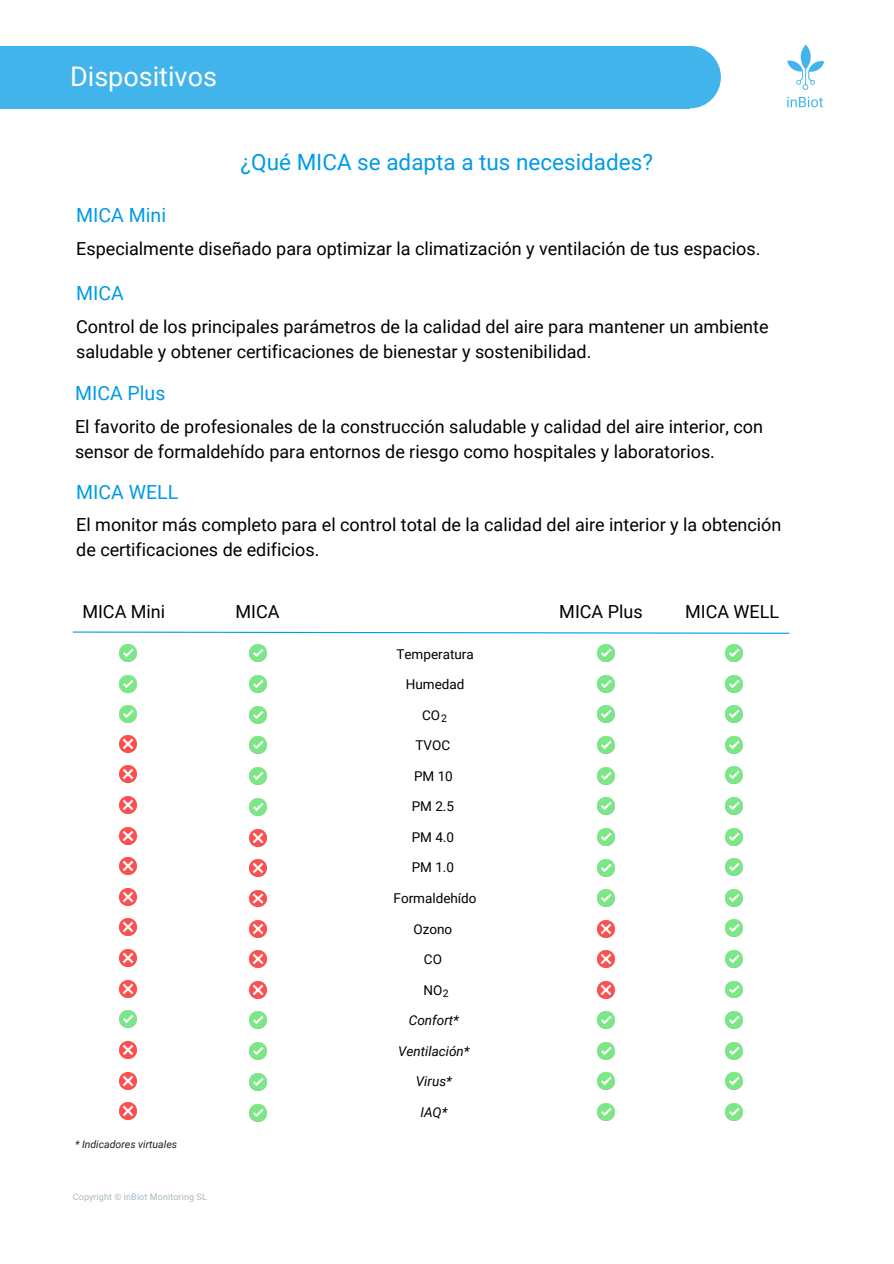
<style>
.page{position:relative;width:894px;height:1264px;background:#fff}
.page>*{position:absolute;margin:0;border:0;box-sizing:border-box;transform-origin:0 0}
.t1{font:27px "Roboto";color:#fff}
.t2{font:22.5px "Roboto";color:#009be5}
.t3{font:19.5px "Roboto";color:#009be5}
.t4{font:18px/24.8px "Roboto";color:#000}
.t5{font:13.5px "Roboto";color:#000}
.t6{font:italic 13.5px "Roboto";color:#000}
.t7{font:italic 10.5px "Roboto";color:#000}
.t8{font:10.5px "Roboto";color:#000}
.t9{font:9px "Roboto";letter-spacing:.01em;color:#aab8c2}
</style>
<div class="page">
<svg style="left:72px;top:631px;width:718px;height:3px"></svg>
<img style="left:597px;top:644px;width:17px;height:17px">
<img style="left:597px;top:675px;width:17px;height:17px">
<img style="left:597px;top:706px;width:17px;height:17px">
<img style="left:597px;top:736px;width:17px;height:17px">
<img style="left:597px;top:767px;width:17px;height:17px">
<img style="left:597px;top:798px;width:17px;height:16px">
<img style="left:597px;top:1042px;width:17px;height:17px">
<img style="left:597px;top:828px;width:17px;height:17px">
<img style="left:597px;top:859px;width:17px;height:17px">
<img style="left:597px;top:889px;width:17px;height:17px">
<img style="left:725px;top:644px;width:17px;height:17px">
<img style="left:725px;top:675px;width:17px;height:17px">
<img style="left:725px;top:705px;width:17px;height:17px">
<img style="left:725px;top:736px;width:17px;height:17px">
<img style="left:725px;top:767px;width:17px;height:16px">
<img style="left:725px;top:797px;width:17px;height:17px">
<img style="left:725px;top:1042px;width:17px;height:17px">
<img style="left:725px;top:828px;width:17px;height:17px">
<img style="left:725px;top:858px;width:17px;height:17px">
<img style="left:725px;top:889px;width:17px;height:17px">
<img style="left:725px;top:919px;width:17px;height:17px">
<img style="left:725px;top:950px;width:17px;height:17px">
<img style="left:725px;top:981px;width:17px;height:16px">
<img style="left:120px;top:888px;width:17px;height:17px">
<img style="left:120px;top:980px;width:17px;height:17px">
<img style="left:120px;top:919px;width:17px;height:16px">
<img style="left:120px;top:949px;width:17px;height:17px">
<img style="left:120px;top:644px;width:17px;height:17px">
<img style="left:120px;top:675px;width:17px;height:17px">
<img style="left:120px;top:766px;width:17px;height:16px">
<img style="left:120px;top:796px;width:17px;height:17px">
<img style="left:120px;top:1041px;width:17px;height:17px">
<img style="left:120px;top:827px;width:17px;height:17px">
<img style="left:120px;top:857px;width:17px;height:17px">
<img style="left:249px;top:644px;width:17px;height:17px">
<img style="left:249px;top:675px;width:17px;height:17px">
<img style="left:249px;top:706px;width:17px;height:17px">
<img style="left:249px;top:737px;width:17px;height:16px">
<img style="left:249px;top:767px;width:17px;height:17px">
<img style="left:249px;top:798px;width:17px;height:17px">
<img style="left:249px;top:1042px;width:17px;height:17px">
<img style="left:249px;top:829px;width:17px;height:17px">
<img style="left:249px;top:859px;width:17px;height:17px">
<img style="left:597px;top:981px;width:17px;height:17px">
<img style="left:597px;top:920px;width:17px;height:17px">
<img style="left:597px;top:950px;width:17px;height:17px">
<img style="left:249px;top:890px;width:17px;height:17px">
<img style="left:249px;top:981px;width:17px;height:17px">
<img style="left:249px;top:920px;width:17px;height:17px">
<img style="left:249px;top:951px;width:17px;height:16px">
<img style="left:120px;top:735px;width:17px;height:17px">
<img style="left:597px;top:1011px;width:17px;height:17px">
<img style="left:725px;top:1011px;width:17px;height:17px">
<img style="left:120px;top:1010px;width:17px;height:17px">
<img style="left:249px;top:1011px;width:17px;height:17px">
<img style="left:597px;top:1072px;width:17px;height:17px">
<img style="left:597px;top:1103px;width:17px;height:17px">
<img style="left:725px;top:1072px;width:17px;height:17px">
<img style="left:725px;top:1103px;width:17px;height:17px">
<img style="left:120px;top:1072px;width:17px;height:17px">
<img style="left:120px;top:1102px;width:17px;height:17px">
<img style="left:249px;top:1073px;width:17px;height:17px">
<img style="left:249px;top:1104px;width:17px;height:16px">
<div style="left:659px;top:46px;width:61px;height:62px;background:#40b4eb;border-radius:50%"></div>
<div style="left:0;top:46px;width:689px;height:62px;background:#40b4eb"></div>
<img style="left:787px;top:44px;width:38px;height:64px">
<img style="left:120px;top:705px;width:16px;height:17px">
<h1 class="t1" style="left:70px;top:61px;width:148px">Dispositivos</h1>
<p class="t3" style="left:76px;top:204px;width:91px">MICA Mini</p>
<p class="t2" style="left:240px;top:149px;width:413px">¿Qué MICA se adapta a tus necesidades?</p>
<h6 class="t4" style="left:76px;top:237px;width:685px">Especialmente diseñado para optimizar la climatización y ventilación de tus espacios.</h6>
<p class="t3" style="left:76px;top:282px;width:49px">MICA</p>
<p class="t4" style="left:76px;top:315px;width:693px">Control de los principales parámetros de la calidad del aire para mantener un ambiente saludable y obtener certificaciones de bienestar y sostenibilidad.</p>
<h5 class="t3" style="left:75px;top:381px;width:92px">MICA Plus</h5>
<p class="t4" style="left:75px;top:414px;width:689px">El favorito de profesionales de la construcción saludable y calidad del aire interior, con sensor de formaldehído para entornos de riesgo como hospitales y laboratorios.</p>
<p class="t3" style="left:76px;top:481px;width:103px">MICA WELL</p>
<p class="t4" style="left:76px;top:512px;width:706px">El monitor más completo para el control total de la calidad del aire interior y la obtención de certificaciones de edificios.</p>
<h4 class="t4" style="left:559px;top:599px;width:85px">MICA Plus</h4>
<p class="t4" style="left:82px;top:599px;width:84px">MICA Mini</p>
<p class="t4" style="left:685px;top:599px;width:96px">MICA WELL</p>
<p class="t4" style="left:235px;top:599px;width:46px">MICA</p>
<h1 class="t5" style="left:396px;top:646px;width:79px">Temperatura</h1>
<h2 class="t5" style="left:405px;top:676px;width:60px">Humedad</h2>
<h6 class="t5" style="left:422px;top:707px;width:20px">CO</h6>
<p class="t8" style="left:441px;top:712px;width:7px">2</p>
<h4 class="t5" style="left:415px;top:737px;width:36px">TVOC</h4>
<h3 class="t5" style="left:414px;top:768px;width:40px">PM 10</h3>
<h4 class="t5" style="left:411px;top:798px;width:44px">PM 2.5</h4>
<h4 class="t5" style="left:411px;top:829px;width:44px">PM 4.0</h4>
<h4 class="t5" style="left:411px;top:860px;width:44px">PM 1.0</h4>
<h4 class="t5" style="left:393px;top:890px;width:84px">Formaldehído</h4>
<h3 class="t5" style="left:413px;top:921px;width:40px">Ozono</h3>
<p class="t5" style="left:424px;top:951px;width:20px">CO</p>
<p class="t5" style="left:423px;top:982px;width:20px">NO</p>
<p class="t8" style="left:443px;top:986px;width:7px">2</p>
<p class="t7" style="left:75px;top:1138px;width:104px">* Indicadores virtuales</p>
<p class="t9" style="left:73px;top:1191px;width:135px">Copyright © inBiot Monitoring SL</p>
<h3 class="t6" style="left:408px;top:1012px;width:52px">Confort*</h3>
<h4 class="t6" style="left:398px;top:1043px;width:73px">Ventilación*</h4>
<h4 class="t6" style="left:416px;top:1073px;width:37px">Virus*</h4>
<h3 class="t6" style="left:420px;top:1104px;width:28px">IAQ*</h3>
</div>
